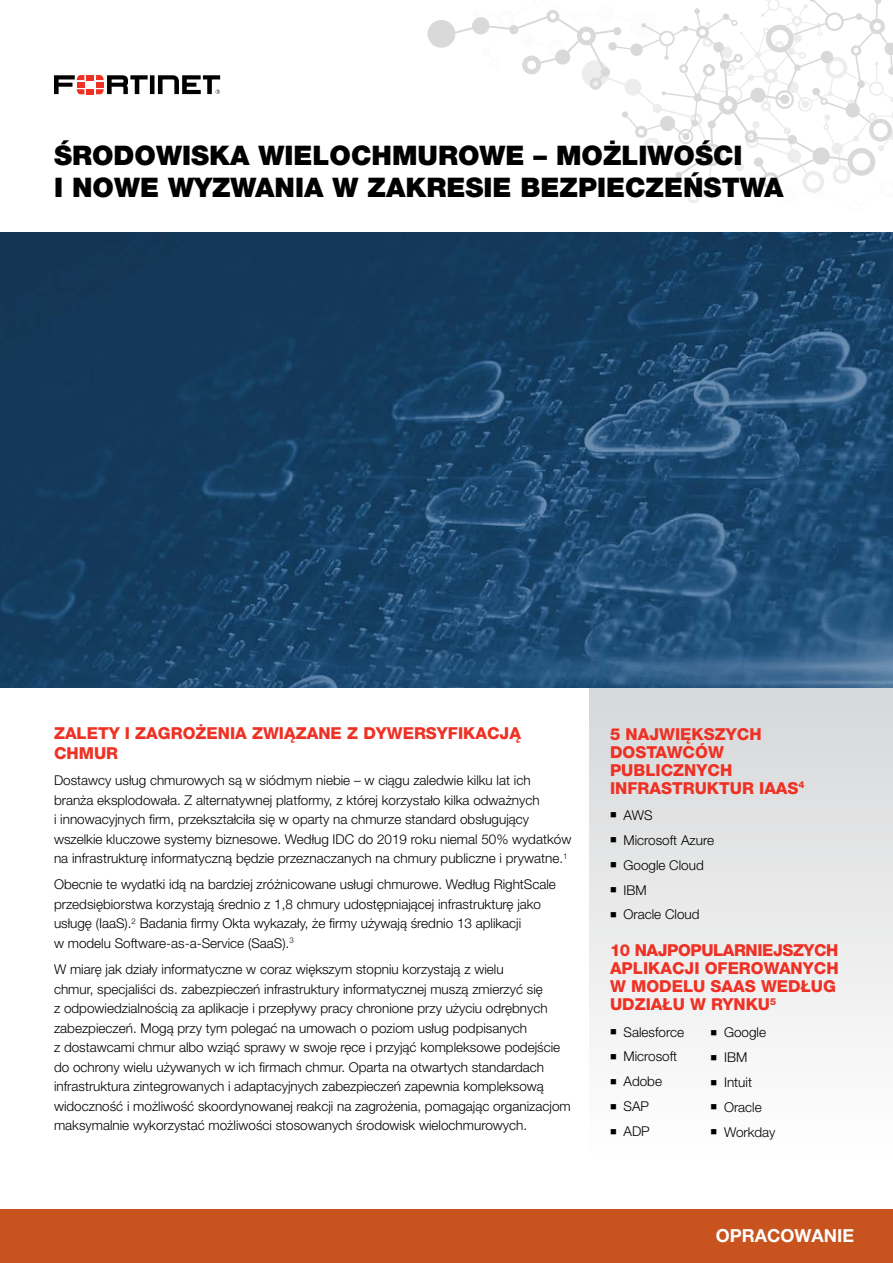
<style>
.page{position:relative;width:893px;height:1263px;background:#fff}
.page>*{position:absolute;margin:0;border:0;box-sizing:border-box;transform-origin:0 0}
.t1{font:900 27px/32.4px "Helvetica Neue LT Pro";color:#000}
.t2{font:700 18px "Helvetica Neue LT Pro";color:#fff}
.t3{font:800 16.5px/18px "Helvetica Neue LT Pro";color:#ee3124}
.t4{font:300 13.5px/19.5px "Helvetica Neue LT Pro";color:#000}
</style>
<div class="page">
<div style="left:86px;top:75px;width:8px;height:5px;background:#ee3124"></div>
<div style="left:86px;top:89px;width:8px;height:5px;background:#ee3124"></div>
<svg style="left:54px;top:75px;width:30px;height:19px"></svg>
<svg style="left:96px;top:75px;width:124px;height:19px"></svg>
<svg style="left:427px;top:0;width:466px;height:203px"></svg>
<div style="left:0;top:1209px;width:893px;height:54px;background:#c8531f"></div>
<div style="left:589px;top:688px;width:304px;height:465px;background:linear-gradient(to bottom,#d6d7d8,#fefefe)"></div>
<img style="left:0;top:233px;width:893px;height:455px">
<h1 class="t1" style="left:54px;top:139px;width:731px">ŚRODOWISKA WIELOCHMUROWE – MOŻLIWOŚCI<br>I NOWE WYZWANIA W ZAKRESIE BEZPIECZEŃSTWA</h1>
<p class="t3" style="left:54px;top:724px;width:468px;line-height:19.5px">ZALETY I ZAGROŻENIA ZWIĄZANE Z DYWERSYFIKACJĄ<br>CHMUR</p>
<p class="t4" style="left:54px;top:770px;width:519px">Dostawcy usług chmurowych są w siódmym niebie – w ciągu zaledwie kilku lat ich branża eksplodowała. Z alternatywnej platformy, z której korzystało kilka odważnych<br>i innowacyjnych firm, przekształciła się w oparty na chmurze standard obsługujący wszelkie kluczowe systemy biznesowe. Według IDC do 2019 roku niemal 50% wydatków na infrastrukturę informatyczną będzie przeznaczanych na chmury publiczne i prywatne.<sup>1</sup></p>
<p class="t4" style="left:54px;top:874px;width:503px">Obecnie te wydatki idą na bardziej zróżnicowane usługi chmurowe. Według RightScale przedsiębiorstwa korzystają średnio z 1,8 chmury udostępniającej infrastrukturę jako usługę (IaaS).<sup>2</sup> Badania firmy Okta wykazały, że firmy używają średnio 13 aplikacji<br>w modelu Software-as-a-Service (SaaS).<sup>3</sup></p>
<p class="t4" style="left:54px;top:959px;width:518px">W miarę jak działy informatyczne w coraz większym stopniu korzystają z wielu<br>chmur, specjaliści ds. zabezpieczeń infrastruktury informatycznej muszą zmierzyć się<br>z odpowiedzialnością za aplikacje i przepływy pracy chronione przy użyciu odrębnych zabezpieczeń. Mogą przy tym polegać na umowach o poziom usług podpisanych<br>z dostawcami chmur albo wziąć sprawy w swoje ręce i przyjąć kompleksowe podejście do ochrony wielu używanych w ich firmach chmur. Oparta na otwartych standardach infrastruktura zintegrowanych i adaptacyjnych zabezpieczeń zapewnia kompleksową widoczność i możliwość skoordynowanej reakcji na zagrożenia, pomagając organizacjom maksymalnie wykorzystać możliwości stosowanych środowisk wielochmurowych.</p>
<p class="t3" style="left:610px;top:725px;width:196px">5 NAJWIĘKSZYCH<br>DOSTAWCÓW<br>PUBLICZNYCH<br>INFRASTRUKTUR IAAS<sup>4</sup></p>
<p class="t4" style="left:610px;top:805px;width:44px">■ AWS</p>
<p class="t4" style="left:610px;top:830px;width:106px">■ Microsoft Azure</p>
<p class="t4" style="left:610px;top:855px;width:95px">■ Google Cloud</p>
<p class="t4" style="left:610px;top:880px;width:38px">■ IBM</p>
<p class="t4" style="left:610px;top:904px;width:91px">■ Oracle Cloud</p>
<p class="t3" style="left:610px;top:941px;width:230px">10 NAJPOPULARNIEJSZYCH<br>APLIKACJI OFEROWANYCH<br>W MODELU SAAS WEDŁUG<br>UDZIAŁU W RYNKU<sup>5</sup></p>
<p class="t4" style="left:610px;top:1022px;width:76px">■ Salesforce</p>
<p class="t4" style="left:610px;top:1047px;width:69px">■ Microsoft</p>
<p class="t4" style="left:610px;top:1071px;width:54px">■ Adobe</p>
<p class="t4" style="left:610px;top:1096px;width:41px">■ SAP</p>
<p class="t4" style="left:610px;top:1121px;width:41px">■ ADP</p>
<p class="t4" style="left:710px;top:1022px;width:57px">■ Google</p>
<p class="t4" style="left:710px;top:1047px;width:38px">■ IBM</p>
<p class="t4" style="left:710px;top:1072px;width:43px">■ Intuit</p>
<p class="t4" style="left:710px;top:1097px;width:53px">■ Oracle</p>
<p class="t4" style="left:710px;top:1122px;width:67px">■ Workday</p>
<h2 class="t2" style="left:716px;top:1225px;width:140px">OPRACOWANIE</h2>
</div>
